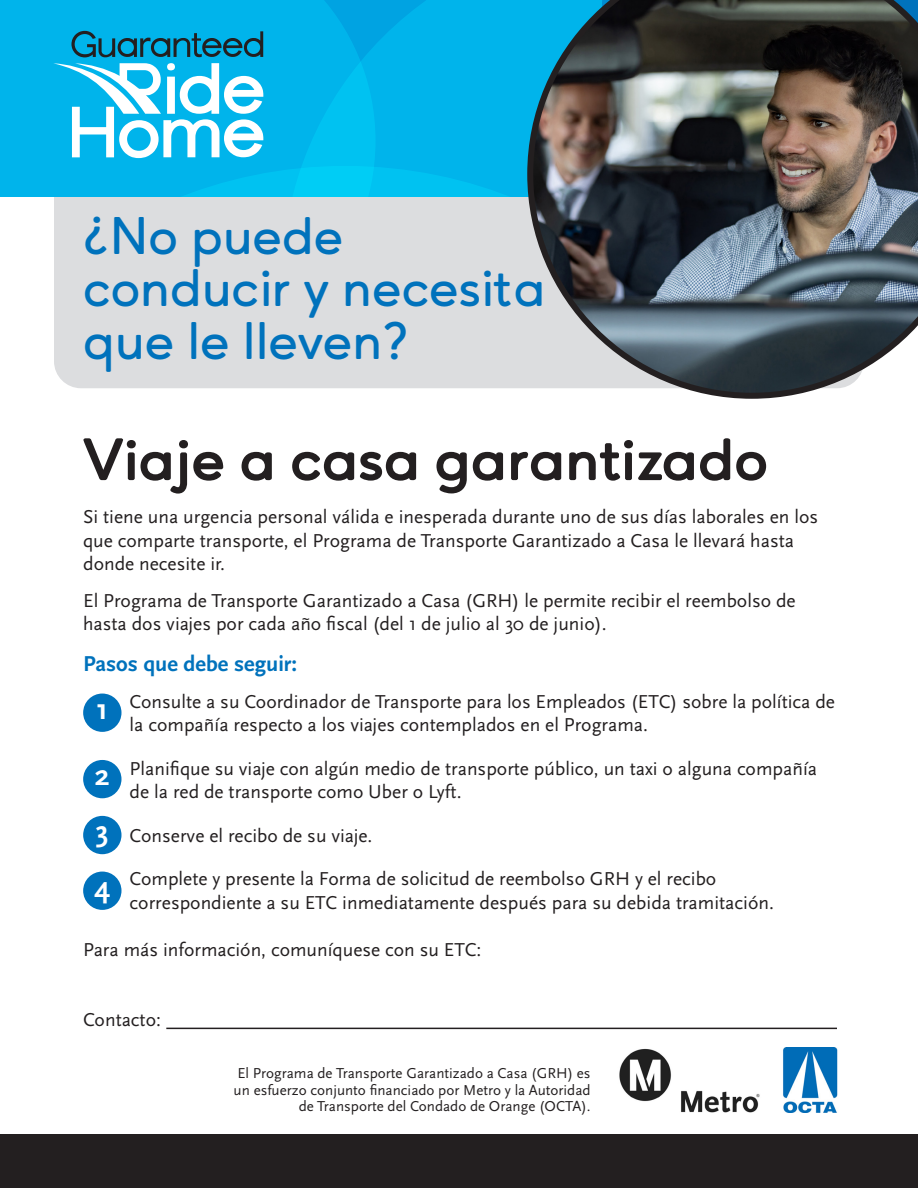
<style>
.page{position:relative;width:918px;height:1188px;background:#fff}
.page>*{position:absolute;margin:0;border:0;box-sizing:border-box;transform-origin:0 0}
.t1{font:800 54px "Qartella";letter-spacing:-.01em;color:#231f20}
.t2{font:700 48px/52.5px "Qartella";color:#0072bc}
.t3{font:700 30px "Scala Sans Pro";color:#fff}
.t4{font:700 22.5px "Scala Sans Pro";color:#0072bc}
.t5{font:19.5px/23.4px "Scala Sans Pro";color:#231f20}
.t6{font:15px/16.5px "Scala Sans Pro";color:#231f20;text-align:right}
</style>
<div class="page">
<div style="left:54px;top:119px;width:810px;height:269px;background:#dcdddf;border-radius:27px"></div>
<img style="left:619px;top:1048px;width:141px;height:65px">
<img style="left:783px;top:1047px;width:55px;height:66px">
<div style="left:83px;top:694px;width:39px;height:38px;background:#0072bc;border-radius:50%"></div>
<div style="left:83px;top:760px;width:39px;height:38px;background:#0072bc;border-radius:50%"></div>
<div style="left:83px;top:816px;width:39px;height:38px;background:#0072bc;border-radius:50%"></div>
<div style="left:83px;top:872px;width:39px;height:38px;background:#0072bc;border-radius:50%"></div>
<div style="left:0;top:1134px;width:918px;height:54px;background:#231f20"></div>
<div style="left:0;top:0;width:282px;height:166px;background:#00b4eb"></div>
<svg style="left:282px;top:0;width:245px;height:166px;background:#00b4eb"></svg>
<svg style="left:0;top:166px;width:527px;height:31px;background:#0be"></svg>
<svg style="left:53px;top:63px;width:210px;height:95px"></svg>
<svg style="left:71px;top:31px;width:192px;height:26px;background:#0b83a9"></svg>
<hr style="left:166px;top:1028px;width:671px;height:1px;background:#231f20">
<img style="left:527px;top:0;width:391px;height:399px">
<p class="t2" style="left:83px;top:210px;width:464px">¿No puede conducir y necesita que le lleven?</p>
<p class="t1" style="left:83px;top:424px;width:687px">Viaje a casa garantizado</p>
<p class="t5" style="left:83px;top:505px;width:736px">Si tiene una urgencia personal válida e inesperada durante uno de sus días laborales en los que comparte transporte, el Programa de Transporte Garantizado a Casa le llevará hasta donde necesite ir.</p>
<p class="t5" style="left:83px;top:589px;width:714px">El Programa de Transporte Garantizado a Casa (GRH) le permite recibir el reembolso de hasta dos viajes por cada año fiscal (del 1 de julio al 30 de junio).</p>
<p class="t4" style="left:83px;top:651px;width:215px">Pasos que debe seguir:</p>
<p class="t5" style="left:130px;top:690px;width:707px">Consulte a su Coordinador de Transporte para los Empleados (ETC) sobre la política de la compañía respecto a los viajes contemplados en el Programa.</p>
<p class="t5" style="left:130px;top:757px;width:689px">Planifique su viaje con algún medio de transporte público, un taxi o alguna compañía de la red de transporte como Uber o Lyft.</p>
<p class="t5" style="left:130px;top:824px;width:244px">Conserve el recibo de su viaje.</p>
<p class="t5" style="left:130px;top:867px;width:646px">Complete y presente la Forma de solicitud de reembolso GRH y el recibo correspondiente a su ETC inmediatamente después para su debida tramitación.</p>
<p class="t5" style="left:83px;top:938px;width:400px">Para más información, comuníquese con su ETC:</p>
<p class="t3" style="left:96px;top:692px;width:13px">1</p>
<p class="t3" style="left:95px;top:758px;width:16px">2</p>
<p class="t3" style="left:96px;top:814px;width:14px">3</p>
<p class="t3" style="left:94px;top:870px;width:17px">4</p>
<p class="t5" style="left:83px;top:1008px;width:79px">Contacto:</p>
<p class="t6" style="left:234px;top:1065px;width:358px">El Programa de Transporte Garantizado a Casa (GRH) es un esfuerzo conjunto financiado por Metro y la Autoridad de Transporte del Condado de Orange (OCTA).</p>
</div>
